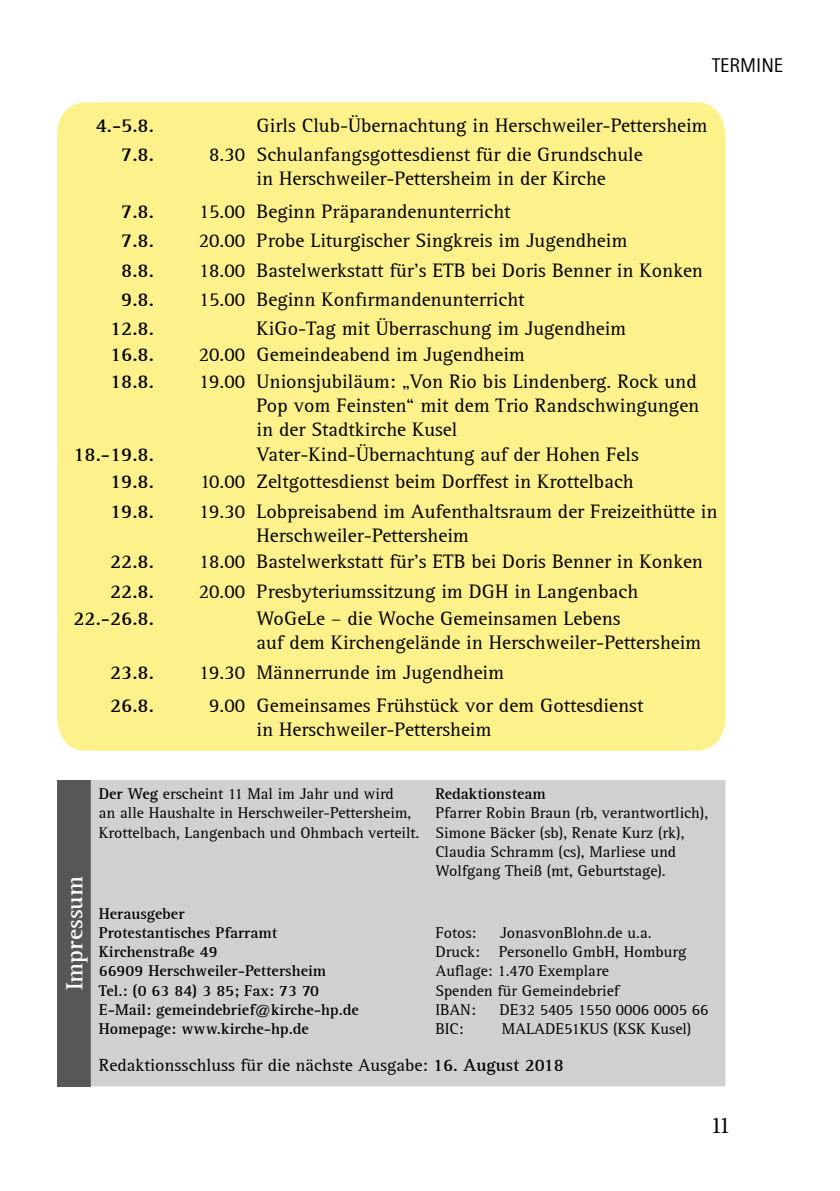
<style>
.page{position:relative;width:840px;height:1191px;background:#fff}
.page>*{position:absolute;margin:0;border:0;box-sizing:border-box;transform-origin:0 0}
.t1{font:700 24px "Rotis Serif";color:#fff}
.t2{font:24px "Minion Pro";color:#000}
.t3{font:20px/24px "Rotis Serif";color:#000}
.t4{font:700 20px "Rotis Serif";color:#000}
.t5{font:20px "Rotis Sans Serif";color:#000}
.t6{font:18px "Rotis Serif";color:#000}
.t7{font:16px/19.2px "Rotis Serif";color:#000}
.t8{font:700 16px/19.2px "Rotis Serif";color:#000}
.s1{font-weight:700}
</style>
<div class="page">
<div style="left:57px;top:102px;width:668px;height:648px;background:#fcf18a"></div>
<div style="left:58px;top:780px;width:33px;height:306px;background:#575756"></div>
<div style="left:91px;top:780px;width:634px;height:306px;background:#d0d0d0"></div>
<p class="t5" style="left:711px;top:53px;width:73px">TERMINE</p>
<p class="t4" style="left:96px;top:114px;width:60px">4.-5.8.</p>
<p class="t3" style="left:256px;top:114px;width:452px">Girls Club-Übernachtung in Herschweiler-Pettersheim</p>
<p class="t4" style="left:121px;top:143px;width:34px">7.8.</p>
<p class="t3" style="left:209px;top:143px;width:434px;text-align:center">8.30 Schulanfangsgottesdienst für die Grundschule in Herschweiler-Pettersheim in der Kirche</p>
<p class="t4" style="left:121px;top:199px;width:34px">7.8.</p>
<p class="t3" style="left:199px;top:200px;width:313px">15.00 Beginn Präparandenunterricht</p>
<p class="t4" style="left:121px;top:229px;width:34px">7.8.</p>
<p class="t3" style="left:199px;top:229px;width:430px">20.00 Probe Liturgischer Singkreis im Jugendheim</p>
<p class="t4" style="left:121px;top:258px;width:34px">8.8.</p>
<p class="t3" style="left:199px;top:259px;width:505px">18.00 Bastelwerkstatt für’s ETB bei Doris Benner in Konken</p>
<p class="t4" style="left:121px;top:288px;width:34px">9.8.</p>
<p class="t3" style="left:199px;top:288px;width:327px">15.00 Beginn Konfirmandenunterricht</p>
<p class="t4" style="left:110px;top:316px;width:45px">12.8.</p>
<p class="t3" style="left:256px;top:317px;width:371px">KiGo-Tag mit Überraschung im Jugendheim</p>
<p class="t4" style="left:110px;top:343px;width:45px">16.8.</p>
<p class="t3" style="left:199px;top:343px;width:327px">20.00 Gemeindeabend im Jugendheim</p>
<p class="t4" style="left:110px;top:369px;width:45px">18.8.</p>
<p class="t3" style="left:256px;top:370px;width:444px;text-indent:-58px">19.00 Unionsjubiläum: „Von Rio bis Lindenberg. Rock und<br>Pop vom Feinsten“ mit dem Trio Randschwingungen in der Stadtkirche Kusel</p>
<p class="t4" style="left:73px;top:443px;width:82px">18.-19.8.</p>
<p class="t3" style="left:256px;top:443px;width:383px">Vater-Kind-Übernachtung auf der Hohen Fels</p>
<p class="t4" style="left:110px;top:470px;width:45px">19.8.</p>
<p class="t3" style="left:200px;top:470px;width:435px">10.00 Zeltgottesdienst beim Dorffest in Krottelbach</p>
<p class="t4" style="left:110px;top:500px;width:45px">19.8.</p>
<p class="t3" style="left:256px;top:500px;width:462px;text-indent:-58px">19.30 Lobpreisabend im Aufenthaltsraum der Freizeithütte in<br>Herschweiler-Pettersheim</p>
<p class="t4" style="left:110px;top:550px;width:45px">22.8.</p>
<p class="t3" style="left:199px;top:550px;width:505px">18.00 Bastelwerkstatt für’s ETB bei Doris Benner in Konken</p>
<p class="t4" style="left:110px;top:580px;width:45px">22.8.</p>
<p class="t3" style="left:199px;top:580px;width:440px">20.00 Presbyteriumssitzung im DGH in Langenbach</p>
<p class="t4" style="left:73px;top:606px;width:82px">22.-26.8.</p>
<p class="t3" style="left:256px;top:607px;width:446px">WoGeLe – die Woche Gemeinsamen Lebens<br>auf dem Kirchengelände in Herschweiler-Pettersheim</p>
<p class="t4" style="left:110px;top:660px;width:45px">23.8.</p>
<p class="t3" style="left:199px;top:661px;width:306px">19.30 Männerrunde im Jugendheim</p>
<p class="t4" style="left:110px;top:693px;width:45px">26.8.</p>
<p class="t3" style="left:256px;top:693px;width:388px;text-indent:-47px">9.00 Gemeinsames Frühstück vor dem Gottesdienst in Herschweiler-Pettersheim</p>
<p class="t1" style="left:60px;top:990px;width:115px;rotate:-90deg">Impressum</p>
<p class="t7" style="left:99px;top:784px;width:322px"><span class="s1">Der Weg</span> erscheint 11 Mal im Jahr und wird<br>an alle Haushalte in Herschweiler-Pettersheim,<br>Krottelbach, Langenbach und Ohmbach verteilt.</p>
<p class="t8" style="left:435px;top:784px;width:112px">Redaktionsteam</p>
<p class="t7" style="left:435px;top:804px;width:274px">Pfarrer Robin Braun (rb, verantwortlich), Simone Bäcker (sb), Renate Kurz (rk), Claudia Schramm (cs), Marliese und Wolfgang Theiß (mt, Geburtstage).</p>
<p class="t8" style="left:99px;top:904px;width:261px">Herausgeber<br>Protestantisches Pfarramt<br>Kirchenstraße 49<br>66909 Herschweiler-Pettersheim<br>Tel.: (0 63 84) 3 85; Fax: 73 70<br>E-Mail: gemeindebrief@kirche-hp.de<br>Homepage: www.kirche-hp.de</p>
<p class="t7" style="left:435px;top:923px;width:252px;text-indent:65px">JonasvonBlohn.de u.a.<br>Druck: Personello GmbH, Homburg<br>Auflage: 1.470 Exemplare<br>Spenden für Gemeindebrief<br>IBAN:</p>
<p class="t7" style="left:435px;top:923px;width:42px">Fotos:</p>
<p class="t7" style="left:499px;top:1000px;width:210px">DE32 5405 1550 0006 0005 66</p>
<p class="t7" style="left:435px;top:1019px;width:30px">BIC:</p>
<p class="t7" style="left:501px;top:1019px;width:191px">MALADE51KUS (KSK Kusel)</p>
<p class="t6" style="left:99px;top:1054px;width:466px">Redaktionsschluss für die nächste Ausgabe: <span class="s1">16. August 2018</span></p>
<p class="t2" style="left:710px;top:1109px;width:21px">11</p>
</div>
